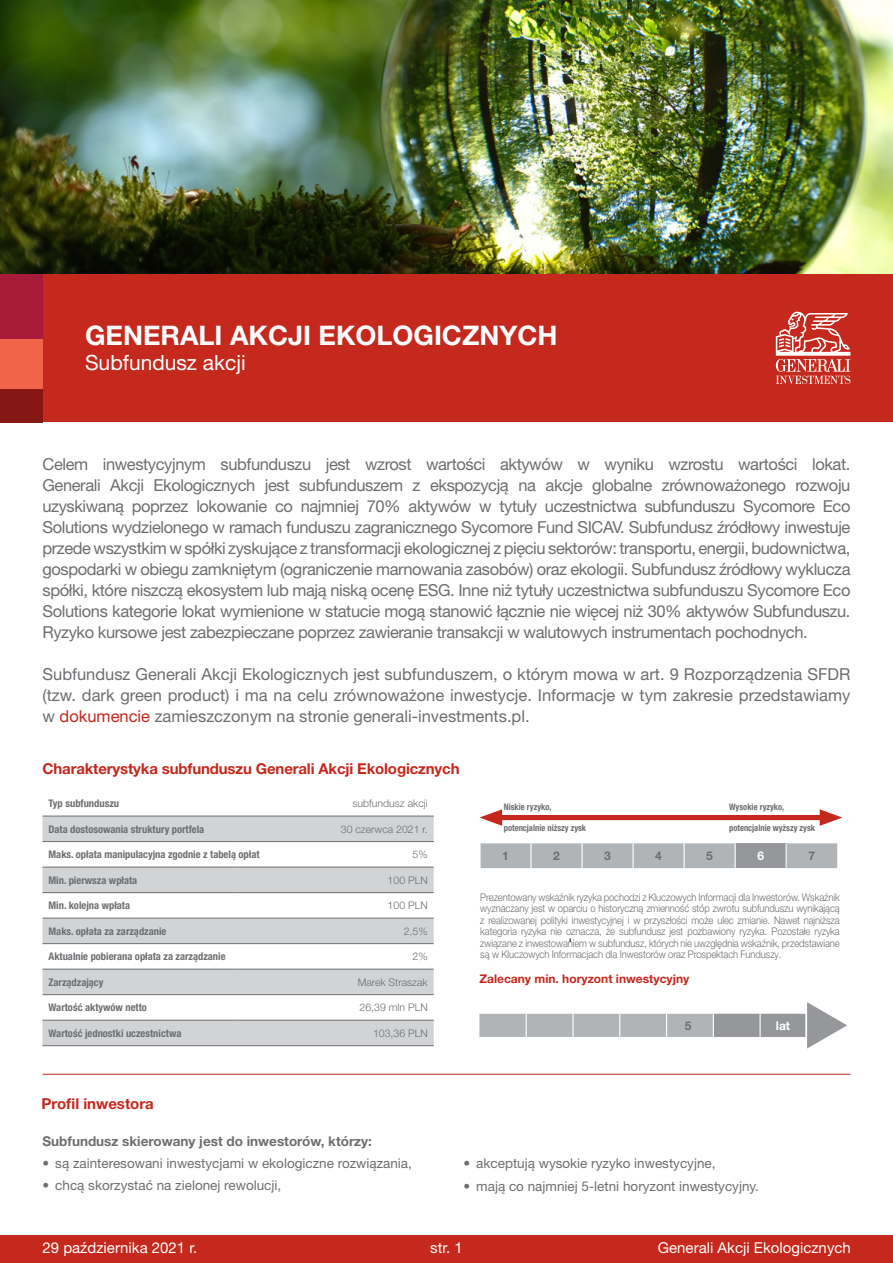
<style>
.page{position:relative;width:893px;height:1263px;background:#fff}
.page>*{position:absolute;margin:0;border:0;box-sizing:border-box;transform-origin:0 0}
.t1{font:700 27px "Helvetica Neue LT Pro";color:#fff}
.t2{font:21px "Helvetica Neue LT Pro";color:#fff}
._04_Copy_10_pt{font:16.5px/21px "Helvetica Neue LT Pro";letter-spacing:-.02em;color:#6d6e71;text-align:justify}
.t3{font:700 15px "Helvetica Neue LT Pro";letter-spacing:-.01em;color:#c5281c}
.t4{font:15px "Helvetica Neue LT Pro";color:#fff}
.t5{font:13.5px "Helvetica Neue LT Pro";color:#6d6e71}
._04_Copy_10_pt-2{font:700 13.5px "Helvetica Neue LT Pro";color:#6d6e71}
.Tab___oferta_1{font:700 12px "Helvetica Neue LT Pro";color:#c5281c}
.Tab___oferta_1-2{font:700 12px "Helvetica Neue LT Pro";color:#6d6e71}
.Tab___oferta_1-3{font:700 12px "Helvetica Neue LT Pro";color:#fff}
.wykres_poziom{font:300 10.5px/11.4px "Helvetica Neue LT Pro";letter-spacing:-.01em;color:#6d6e71;text-align:justify;scale:.9 1}
._04_Copy_10_pt-3{font:700 condensed 10.5px "Helvetica Neue LT Pro";color:#6d6e71}
._04_Copy_10_pt-4{font:300 10.5px "Helvetica Neue LT Pro";color:#6d6e71}
.wykres_poziom-2{font:700 condensed 9px "Helvetica Neue LT Pro";color:#6d6e71;scale:.95 1}
.s1{color:#c5281c}
.s2{color:#b1b4b6}
</style>
<div class="page">
<svg style="left:479px;top:1002px;width:368px;height:46px"></svg>
<div style="left:493px;top:815px;width:336px;height:5px;background:#c5281c"></div>
<svg style="left:479px;top:809px;width:23px;height:17px"></svg>
<svg style="left:820px;top:809px;width:22px;height:17px"></svg>
<svg style="left:481px;top:843px;width:356px;height:25px;background:#aeb1b3"></svg>
<hr style="left:530px;top:843px;width:2px;height:25px;background:#fff">
<hr style="left:632px;top:843px;width:2px;height:25px;background:#fff">
<svg style="left:43px;top:815px;width:391px;height:1px"></svg>
<svg style="left:43px;top:817px;width:391px;height:228px;fill:#d1d3d4"></svg>
<hr style="left:43px;top:816px;width:195px;height:1px;background:#6d6e71">
<hr style="left:238px;top:816px;width:196px;height:1px;background:#6d6e71">
<hr style="left:43px;top:841px;width:195px;height:1px;background:#6d6e71">
<hr style="left:238px;top:841px;width:196px;height:1px;background:#6d6e71">
<hr style="left:43px;top:867px;width:195px;height:1px;background:#6d6e71">
<hr style="left:238px;top:867px;width:196px;height:1px;background:#6d6e71">
<hr style="left:43px;top:892px;width:195px;height:1px;background:#6d6e71">
<hr style="left:238px;top:892px;width:196px;height:1px;background:#6d6e71">
<hr style="left:43px;top:918px;width:195px;height:1px;background:#6d6e71">
<hr style="left:238px;top:918px;width:196px;height:1px;background:#6d6e71">
<hr style="left:43px;top:943px;width:195px;height:1px;background:#6d6e71">
<hr style="left:238px;top:943px;width:196px;height:1px;background:#6d6e71">
<hr style="left:43px;top:969px;width:195px;height:1px;background:#6d6e71">
<hr style="left:238px;top:969px;width:196px;height:1px;background:#6d6e71">
<hr style="left:43px;top:994px;width:195px;height:1px;background:#6d6e71">
<hr style="left:238px;top:994px;width:196px;height:1px;background:#6d6e71">
<hr style="left:43px;top:1020px;width:195px;height:1px;background:#6d6e71">
<hr style="left:238px;top:1020px;width:196px;height:1px;background:#6d6e71">
<hr style="left:43px;top:1045px;width:195px;height:1px;background:#6d6e71">
<hr style="left:238px;top:1045px;width:196px;height:1px;background:#6d6e71">
<hr style="left:43px;top:1074px;width:807px;height:1px;background:#c5281c">
<div style="left:0;top:1235px;width:893px;height:28px;background:#c5281c"></div>
<div style="left:42px;top:274px;width:851px;height:148px;background:#c5281c"></div>
<svg style="left:776px;top:311px;width:74px;height:73px"></svg>
<div style="left:0;top:274px;width:43px;height:66px;background:#a81b38"></div>
<div style="left:0;top:340px;width:43px;height:49px;background:#f1644a"></div>
<div style="left:0;top:389px;width:43px;height:33px;background:#851714"></div>
<img style="left:0;top:0;width:893px;height:274px">
<p class="t1" style="left:85px;top:318px;width:474px">GENERALI AKCJI EKOLOGICZNYCH</p>
<p class="t2" style="left:85px;top:350px;width:162px">Subfundusz akcji</p>
<p class="_04_Copy_10_pt" style="left:43px;top:453px;width:809px">Celem inwestycyjnym subfunduszu jest wzrost wartości aktywów w wyniku wzrostu wartości lokat.<br>Generali Akcji Ekologicznych jest subfunduszem z ekspozycją na akcje globalne zrównoważonego rozwoju uzyskiwaną poprzez lokowanie co najmniej 70% aktywów w tytuły uczestnictwa subfunduszu Sycomore Eco Solutions wydzielonego w ramach funduszu zagranicznego Sycomore Fund SICAV. Subfundusz źródłowy inwestuje przede wszystkim w spółki zyskujące z transformacji ekologicznej z pięciu sektorów: transportu, energii, budownictwa, gospodarki w obiegu zamkniętym (ograniczenie marnowania zasobów) oraz ekologii. Subfundusz źródłowy wyklucza spółki, które niszczą ekosystem lub mają niską ocenę ESG. Inne niż tytuły uczestnictwa subfunduszu Sycomore Eco Solutions kategorie lokat wymienione w statucie mogą stanowić łącznie nie więcej niż 30% aktywów Subfunduszu.<br>Ryzyko kursowe jest zabezpieczane poprzez zawieranie transakcji w walutowych instrumentach pochodnych.</p>
<p class="_04_Copy_10_pt" style="left:43px;top:663px;width:809px">Subfundusz Generali Akcji Ekologicznych jest subfunduszem, o którym mowa w art. 9 Rozporządzenia SFDR (tzw. dark green product) i ma na celu zrównoważone inwestycje. Informacje w tym zakresie przedstawiamy w <span class="s1">dokumencie</span> zamieszczonym na stronie generali-investments.pl.</p>
<p class="t3" style="left:43px;top:759px;width:419px">Charakterystyka subfunduszu Generali Akcji Ekologicznych</p>
<p class="_04_Copy_10_pt-3" style="left:49px;top:797px;width:72px">Typ subfunduszu</p>
<p class="_04_Copy_10_pt-4" style="left:352px;top:797px;width:77px">subfundusz akcji</p>
<p class="_04_Copy_10_pt-3" style="left:49px;top:822px;width:157px">Data dostosowania struktury portfela</p>
<p class="_04_Copy_10_pt-4" style="left:341px;top:822px;width:88px">30 czerwca 2021 r.</p>
<p class="_04_Copy_10_pt-3" style="left:49px;top:848px;width:213px">Maks. opłata manipulacyjna zgodnie z tabelą opłat</p>
<p class="_04_Copy_10_pt-4" style="left:413px;top:848px;width:17px">5%</p>
<p class="_04_Copy_10_pt-3" style="left:49px;top:873px;width:90px">Min. pierwsza wpłata</p>
<p class="_04_Copy_10_pt-4" style="left:388px;top:873px;width:42px">100 PLN</p>
<p class="_04_Copy_10_pt-3" style="left:49px;top:899px;width:83px">Min. kolejna wpłata</p>
<p class="_04_Copy_10_pt-4" style="left:388px;top:899px;width:42px">100 PLN</p>
<p class="_04_Copy_10_pt-3" style="left:49px;top:924px;width:119px">Maks. opłata za zarządzanie</p>
<p class="_04_Copy_10_pt-4" style="left:404px;top:924px;width:25px">2,5%</p>
<p class="_04_Copy_10_pt-3" style="left:49px;top:950px;width:178px">Aktualnie pobierana opłata za zarządzanie</p>
<p class="_04_Copy_10_pt-4" style="left:413px;top:950px;width:17px">2%</p>
<p class="_04_Copy_10_pt-3" style="left:49px;top:976px;width:56px">Zarządzający</p>
<p class="_04_Copy_10_pt-4" style="left:358px;top:975px;width:72px">Marek Straszak</p>
<p class="_04_Copy_10_pt-3" style="left:49px;top:1001px;width:100px">Wartość aktywów netto</p>
<p class="_04_Copy_10_pt-4" style="left:360px;top:1001px;width:70px">26,39 mln PLN</p>
<p class="_04_Copy_10_pt-3" style="left:49px;top:1027px;width:134px">Wartość jednostki uczestnictwa</p>
<p class="_04_Copy_10_pt-4" style="left:373px;top:1026px;width:56px">103,36 PLN</p>
<p class="wykres_poziom-2" style="left:504px;top:802px;width:52px">Niskie ryzyko,</p>
<p class="wykres_poziom-2" style="left:504px;top:822px;width:88px">potencjalnie niższy zysk</p>
<p class="wykres_poziom-2" style="left:729px;top:822px;width:92px">potencjalnie wyższy zysk</p>
<p class="wykres_poziom-2" style="left:729px;top:802px;width:60px">Wysokie ryzyko,</p>
<p class="Tab___oferta_1-2" style="left:502px;top:848px;width:8px">1</p>
<p class="Tab___oferta_1-2" style="left:553px;top:848px;width:8px">2</p>
<p class="Tab___oferta_1-2" style="left:604px;top:848px;width:8px">3</p>
<p class="Tab___oferta_1-2" style="left:655px;top:848px;width:8px">4</p>
<p class="Tab___oferta_1-2" style="left:706px;top:848px;width:8px">5</p>
<p class="Tab___oferta_1-3" style="left:757px;top:848px;width:8px">6</p>
<p class="Tab___oferta_1-2" style="left:808px;top:848px;width:8px">7</p>
<p class="wykres_poziom" style="left:480px;top:891px;width:401px">Prezentowany wskaźnik ryzyka pochodzi z Kluczowych Informacji dla Inwestorów. Wskaźnik wyznaczany jest w oparciu o historyczną zmienność stóp zwrotu subfunduszu wynikającą z realizowanej polityki inwestycyjnej i w przyszłości może ulec zmianie. Nawet najniższa kategoria ryzyka nie oznacza, że subfundusz jest pozbawiony ryzyka. Pozostałe ryzyka związane z inwestowaniem w subfundusz, których nie uwzględnia wskaźnik, przedstawiane są w Kluczowych Informacjach dla Inwestorów oraz Prospektach Funduszy.</p>
<p class="Tab___oferta_1" style="left:479px;top:971px;width:212px">Zalecany min. horyzont inwestycyjny</p>
<p class="Tab___oferta_1-2" style="left:685px;top:1018px;width:18px">5 <span class="s2">3</span></p>
<p class="Tab___oferta_1-3" style="left:776px;top:1018px;width:16px">lat</p>
<p class="t3" style="left:41px;top:1094px;width:114px">Profil inwestora</p>
<p class="_04_Copy_10_pt-2" style="left:43px;top:1132px;width:331px">Subfundusz skierowany jest do inwestorów, którzy:</p>
<p class="t5" style="left:43px;top:1155px;width:371px">• są zainteresowani inwestycjami w ekologiczne rozwiązania,</p>
<p class="t5" style="left:43px;top:1177px;width:240px">• chcą skorzystać na zielonej rewolucji,</p>
<p class="t5" style="left:463px;top:1155px;width:253px">• akceptują wysokie ryzyko inwestycyjne,</p>
<p class="t5" style="left:463px;top:1177px;width:297px">• mają co najmniej 5-letni horyzont inwestycyjny.</p>
<p class="t4" style="left:43px;top:1238px;width:156px">29 października 2021 r.</p>
<p class="t4" style="left:430px;top:1238px;width:34px">str. 1</p>
<p class="t4" style="left:658px;top:1238px;width:195px">Generali Akcji Ekologicznych</p>
</div>
